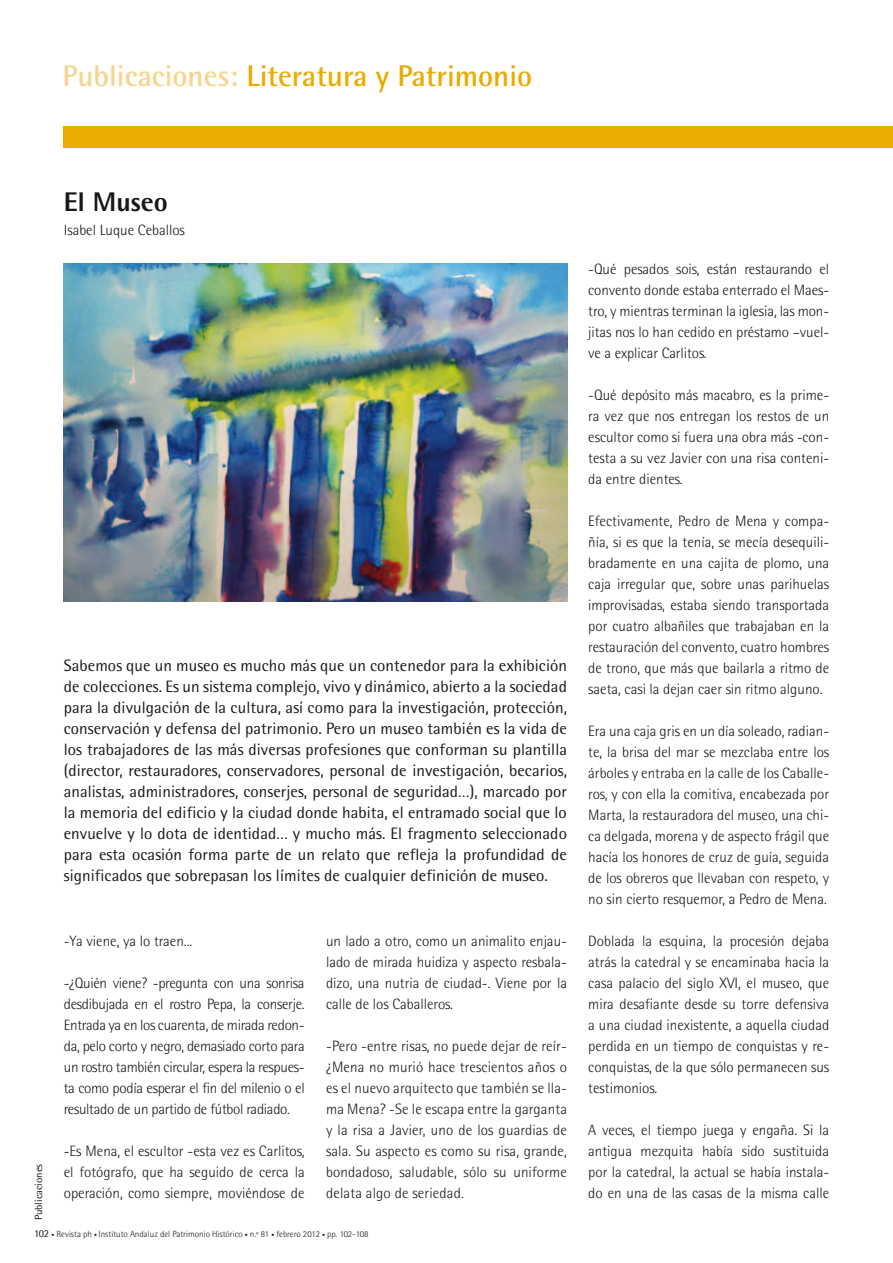
<style>
.page{position:relative;width:893px;height:1263px;background:#fff}
.page>*{position:absolute;margin:0;border:0;box-sizing:border-box;transform-origin:0 0}
.t1{font:700 30px "Rotis Semi Sans";color:#eaac00}
.t2{font:800 27px "Rotis Semi Sans";color:#1a171c}
.t3{font:16.5px/21px "Rotis Semi Sans";letter-spacing:.005em;color:#1a171c;text-align:justify}
.t4{font:300 15px/21px "Rotis Semi Sans";color:#1a171c;text-align:justify}
.t5{font:10.5px "Rotis Semi Sans";color:#1a171c}
.t6{font:300 9px "Rotis Semi Sans";color:#1a171c}
.s1{color:#f6d58e}
.s2{font-weight:400;font-size:10.5px}
.s3{font-size:6px}
</style>
<div class="page">
<div style="left:64px;top:127px;width:829px;height:21px;background:#eaac00"></div>
<img style="left:64px;top:264px;width:503px;height:337px">
<h1 class="t1" style="left:62px;top:58px;width:471px"><span class="s1">Publicaciones:</span> Literatura y Patrimonio</h1>
<h2 class="t2" style="left:64px;top:185px;width:106px">El Museo</h2>
<p class="t4" style="left:64px;top:220px;width:123px">Isabel Luque Ceballos</p>
<p class="t5" style="left:32px;top:1220px;width:58px;rotate:-90deg">Publicaciones</p>
<p class="t3" style="left:64px;top:655px;width:505px">Sabemos que un museo es mucho más que un contenedor para la exhibición de colecciones. Es un sistema complejo, vivo y dinámico, abierto a la sociedad para la divulgación de la cultura, así como para la investigación, protección, conservación y defensa del patrimonio. Pero un museo también es la vida de los trabajadores de las más diversas profesiones que conforman su plantilla (director, restauradores, conservadores, personal de investigación, becarios, analistas, administradores, conserjes, personal de seguridad…), marcado por la memoria del edificio y la ciudad donde habita, el entramado social que lo envuelve y lo dota de identidad… y mucho más. El fragmento seleccionado para esta ocasión forma parte de un relato que refleja la profundidad de significados que sobrepasan los límites de cualquier definición de museo.</p>
<p class="t4" style="left:64px;top:930px;width:130px">-Ya viene, ya lo traen...</p>
<p class="t4" style="left:64px;top:972px;width:242px">-¿Quién viene? -pregunta con una sonrisa desdibujada en el rostro Pepa, la conserje.<br>Entrada ya en los cuarenta, de mirada redon&shy;da, pelo corto y negro, demasiado corto para un rostro también circular, espera la respues&shy;ta como podía esperar el fin del milenio o el resultado de un partido de fútbol radiado.</p>
<p class="t4" style="left:64px;top:1140px;width:242px">-Es Mena, el escultor -esta vez es Carlitos, el fotógrafo, que ha seguido de cerca la operación, como siempre, moviéndose de</p>
<p class="t4" style="left:326px;top:930px;width:242px">un lado a otro, como un animalito enjau&shy;lado de mirada huidiza y aspecto resbala&shy;dizo, una nutria de ciudad-. Viene por la calle de los Caballeros.</p>
<p class="t4" style="left:326px;top:1035px;width:242px">-Pero -entre risas, no puede dejar de reír-¿Mena no murió hace trescientos años o es el nuevo arquitecto que también se lla&shy;ma Mena? -Se le escapa entre la garganta y la risa a Javier, uno de los guardias de sala. Su aspecto es como su risa, grande, bondadoso, saludable, sólo su uniforme delata algo de seriedad.</p>
<p class="t6" style="left:34px;top:1229px;width:336px"><span class="s2">102</span> <span class="s3">•</span> Revista ph <span class="s3">•</span> Instituto Andaluz del Patrimonio Histórico <span class="s3">•</span> n.º 81 <span class="s3">•</span> febrero 2012 <span class="s3">•</span> pp. 102-108</p>
<p class="t4" style="left:588px;top:258px;width:242px">-Qué pesados sois, están restaurando el convento donde estaba enterrado el Maes&shy;tro, y mientras terminan la iglesia, las mon&shy;jitas nos lo han cedido en préstamo –vuel&shy;ve a explicar Carlitos.</p>
<p class="t4" style="left:588px;top:384px;width:242px">-Qué depósito más macabro, es la prime&shy;ra vez que nos entregan los restos de un escultor como si fuera una obra más -con&shy;testa a su vez Javier con una risa conteni&shy;da entre dientes.</p>
<p class="t4" style="left:588px;top:510px;width:242px">Efectivamente, Pedro de Mena y compa&shy;ñía, si es que la tenía, se mecía desequili&shy;bradamente en una cajita de plomo, una caja irregular que, sobre unas parihuelas improvisadas, estaba siendo transportada por cuatro albañiles que trabajaban en la restauración del convento, cuatro hombres de trono, que más que bailarla a ritmo de saeta, casi la dejan caer sin ritmo alguno.</p>
<p class="t4" style="left:588px;top:720px;width:242px">Era una caja gris en un día soleado, radian&shy;te, la brisa del mar se mezclaba entre los árboles y entraba en la calle de los Caballe&shy;ros, y con ella la comitiva, encabezada por Marta, la restauradora del museo, una chi&shy;ca delgada, morena y de aspecto frágil que hacía los honores de cruz de guía, seguida de los obreros que llevaban con respeto, y no sin cierto resquemor, a Pedro de Mena.</p>
<p class="t4" style="left:588px;top:930px;width:242px">Doblada la esquina, la procesión dejaba atrás la catedral y se encaminaba hacia la casa palacio del siglo XVI, el museo, que mira desafiante desde su torre defensiva a una ciudad inexistente, a aquella ciudad perdida en un tiempo de conquistas y re&shy;conquistas, de la que sólo permanecen sus testimonios.</p>
<p class="t4" style="left:588px;top:1119px;width:242px">A veces, el tiempo juega y engaña. Si la antigua mezquita había sido sustituida por la catedral, la actual se había instala&shy;do en una de las casas de la misma calle</p>
</div>
